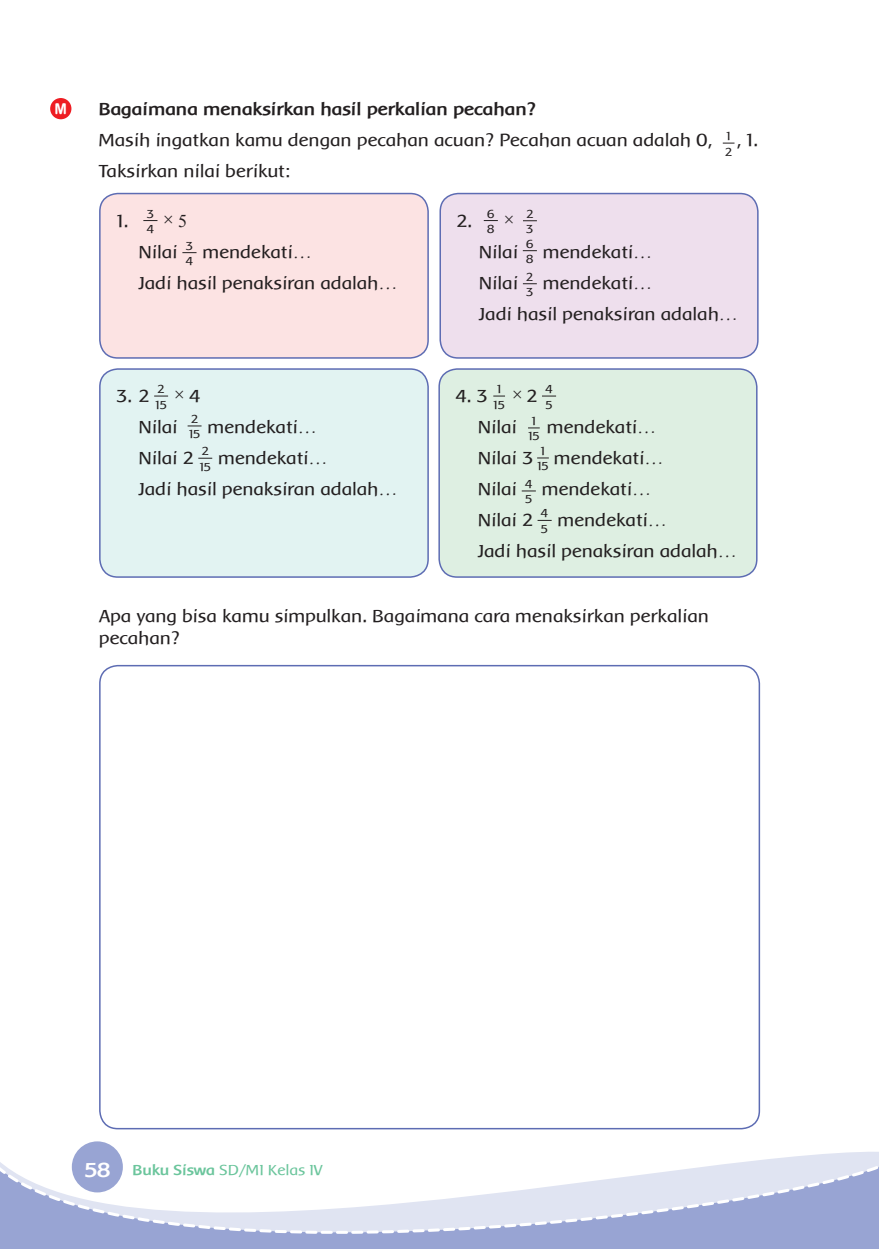
<style>
.page{position:relative;width:879px;height:1249px;background:#fff}
.page>*{position:absolute;margin:0;border:0;box-sizing:border-box;transform-origin:0 0}
.t1{font:18px/31px "Baar Metanoia";color:#231f20}
.t2{font:18px "Times New Roman";color:#231f20}
.t3{font:15px "Baar Metanoia";color:#6bc59c}
.t4{font:15px "Arial Rounded MT Bold";color:#fff}
.t5{font:12px/15.5px "Baar Metanoia";color:#231f20}
.s1{font-weight:700}
.s2{font-weight:700;font-size:21px;color:#fff}
</style>
<div class="page">
<svg style="left:0;top:1150px;width:878px;height:98px"></svg>
<div style="left:72px;top:1141px;width:51px;height:51px;background:#98a4d3;border-radius:50%"></div>
<svg style="left:722px;top:143px;width:12px;height:1px"></svg>
<div style="left:100px;top:193px;width:328px;height:165px;background:#fce3e3;border-radius:18px"></div>
<svg style="left:143px;top:220px;width:14px;height:1px"></svg>
<svg style="left:182px;top:252px;width:14px;height:1px"></svg>
<div style="left:99px;top:193px;width:330px;height:166px;border:2px solid #5d6cb3;border-radius:18px"></div>
<div style="left:440px;top:193px;width:317px;height:165px;background:#eedfed;border-radius:18px"></div>
<svg style="left:483px;top:220px;width:15px;height:1px"></svg>
<svg style="left:523px;top:220px;width:14px;height:1px"></svg>
<svg style="left:522px;top:250px;width:15px;height:1px"></svg>
<svg style="left:523px;top:283px;width:13px;height:1px"></svg>
<div style="left:439px;top:193px;width:319px;height:166px;border:2px solid #5d6cb3;border-radius:18px"></div>
<div style="left:100px;top:369px;width:328px;height:208px;background:#e2f3f2;border-radius:18px"></div>
<svg style="left:154px;top:396px;width:14px;height:1px"></svg>
<svg style="left:187px;top:425px;width:14px;height:1px"></svg>
<svg style="left:198px;top:458px;width:14px;height:1px"></svg>
<div style="left:99px;top:368px;width:330px;height:209px;border:2px solid #5d6cb3;border-radius:18px"></div>
<div style="left:439px;top:369px;width:317px;height:208px;background:#deefe2;border-radius:18px"></div>
<svg style="left:493px;top:396px;width:12px;height:1px"></svg>
<svg style="left:542px;top:396px;width:14px;height:1px"></svg>
<svg style="left:521px;top:490px;width:14px;height:1px"></svg>
<svg style="left:537px;top:520px;width:14px;height:1px"></svg>
<div style="left:438px;top:368px;width:319px;height:209px;border:2px solid #5d6cb3;border-radius:18px"></div>
<div style="left:99px;top:665px;width:661px;height:464px;border:2px solid #5d6cb3;border-radius:18px"></div>
<div style="left:50px;top:98px;width:21px;height:21px;background:#ee1d23;border-radius:50%"></div>
<p class="t4" style="left:54px;top:100px;width:14px">M</p>
<p class="t1" style="left:99px;top:93px;width:660px"><span class="s1">Bagaimana menaksirkan hasil perkalian pecahan?<br></span>Masih ingatkan kamu dengan pecahan acuan? Pecahan acuan adalah 0, <sup>1</sup> , 1.</p>
<p class="t5" style="left:725px;top:144px;width:9px">2</p>
<p class="t1" style="left:99px;top:155px;width:192px">Taksirkan nilai berikut:</p>
<p class="t1" style="left:116px;top:205px;width:14px">1.</p>
<p class="t5" style="left:147px;top:206px;width:9px">3<br>4</p>
<p class="t2" style="left:178px;top:210px;width:10px">5</p>
<p class="t1" style="left:139px;top:236px;width:56px">Nilai <sup>3</sup></p>
<p class="t1" style="left:456px;top:205px;width:17px">2.</p>
<p class="t5" style="left:487px;top:206px;width:9px">6<br>8</p>
<p class="t5" style="left:526px;top:206px;width:9px">2<br>3</p>
<p class="t1" style="left:479px;top:236px;width:174px">Nilai <sub>8</sub> mendekati…</p>
<p class="t5" style="left:526px;top:236px;width:9px">6</p>
<p class="t1" style="left:479px;top:267px;width:56px">Nilai <sup>2</sup></p>
<p class="t1" style="left:139px;top:236px;width:260px;text-indent:47px"><sub>4</sub> mendekati…<br>Jadi hasil penaksiran adalah…</p>
<p class="t1" style="left:479px;top:267px;width:260px;text-indent:47px"><sub>3</sub> mendekati…<br>Jadi hasil penaksiran adalah…</p>
<p class="t1" style="left:116px;top:380px;width:35px">3. 2</p>
<p class="t5" style="left:155px;top:381px;width:47px">2<br>15 <sup>4</sup></p>
<p class="t1" style="left:139px;top:411px;width:41px">Nilai</p>
<p class="t5" style="left:191px;top:411px;width:9px">2</p>
<p class="t1" style="left:139px;top:411px;width:190px;text-indent:50px"><sub>15</sub> mendekati…<br>Nilai 2 <sub>15</sub> mendekati…</p>
<p class="t5" style="left:202px;top:443px;width:9px">2</p>
<p class="t1" style="left:139px;top:473px;width:260px">Jadi hasil penaksiran adalah…</p>
<p class="t1" style="left:455px;top:380px;width:33px">4. 3</p>
<p class="t5" style="left:493px;top:381px;width:46px">1<br>15 <sup>2</sup></p>
<p class="t5" style="left:545px;top:381px;width:9px">4<br>5</p>
<p class="t1" style="left:478px;top:411px;width:41px">Nilai</p>
<p class="t5" style="left:531px;top:413px;width:6px">1</p>
<p class="t1" style="left:478px;top:411px;width:186px;text-indent:50px"><sub>15</sub> mendekati…<br>Nilai 3 <sub>15</sub> mendekati…</p>
<p class="t5" style="left:540px;top:443px;width:6px">1</p>
<p class="t1" style="left:478px;top:473px;width:56px">Nilai <sup>4</sup></p>
<p class="t5" style="left:525px;top:492px;width:9px">5</p>
<p class="t1" style="left:478px;top:473px;width:190px;text-indent:64px">mendekati…<br>Nilai 2 <sub>5</sub> mendekati…</p>
<p class="t5" style="left:541px;top:505px;width:9px">4</p>
<p class="t1" style="left:478px;top:535px;width:260px">Jadi hasil penaksiran adalah…</p>
<p class="t1" style="left:99px;top:604px;width:611px;line-height:22.5px">Apa yang bisa kamu simpulkan. Bagaimana cara menaksirkan perkalian pecahan?</p>
<p class="t3" style="left:85px;top:1161px;width:239px"><span class="s2">58</span> <span class="s1">Buku Siswa</span> SD/MI Kelas IV</p>
</div>
